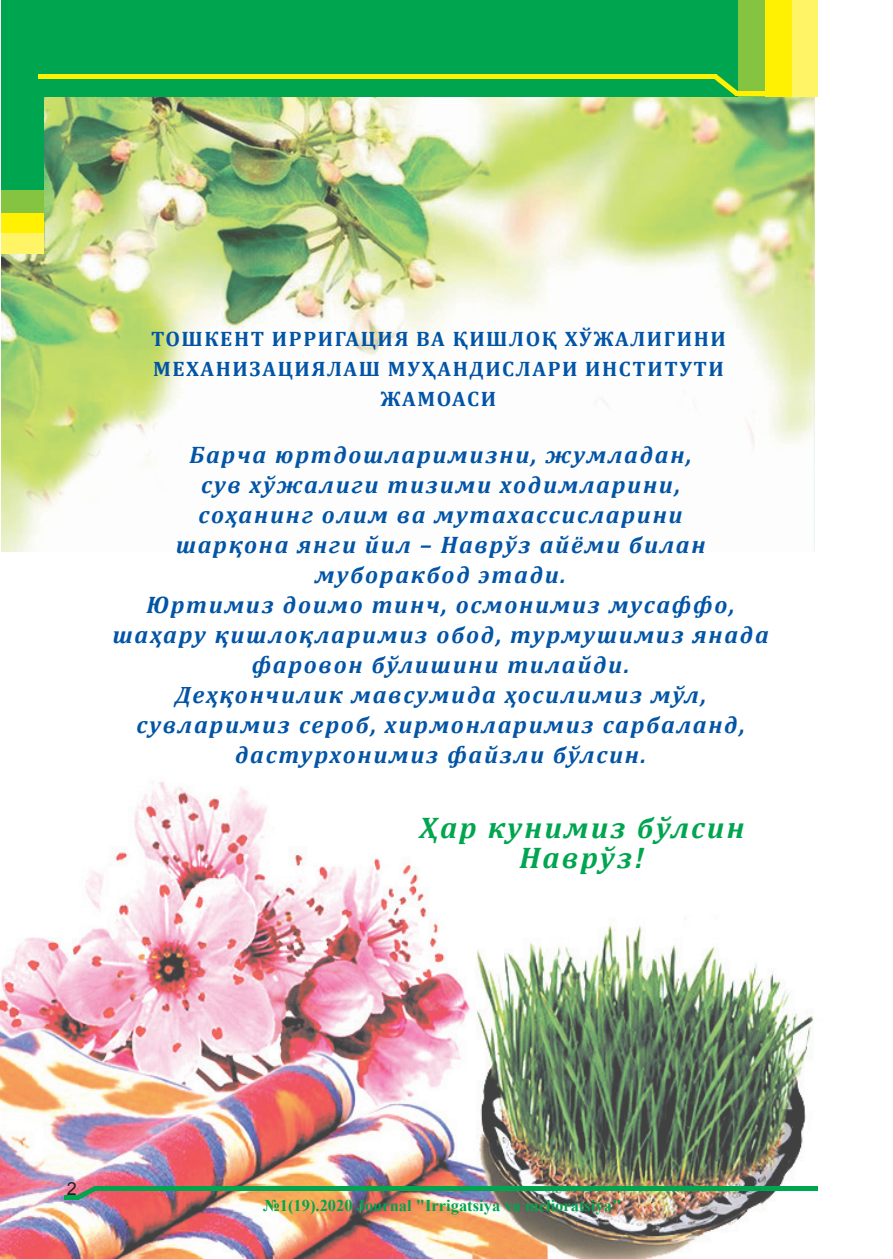
<style>
.page{position:relative;width:893px;height:1259px;background:#fff}
.page>*{position:absolute;margin:0;border:0;box-sizing:border-box;transform-origin:0 0}
.t1{font:italic 700 30px "Cambria";letter-spacing:.075em;color:#00a54f}
.t2{font:italic 700 24px "Cambria";letter-spacing:.075em;color:#0154a6}
.t3{font:700 21px "Cambria";letter-spacing:.075em;color:#0154a6}
.t4{font:18px "Arial";color:#231f20}
.t5{font:700 16.5px "Times New Roman";color:#00a54f}
</style>
<div class="page">
<img style="left:0;top:781px;width:813px;height:477px">
<img style="left:1px;top:96px;width:814px;height:455px">
<div style="left:389px;top:0;width:428px;height:96px;background:#fff466"></div>
<div style="left:359px;top:0;width:432px;height:96px;background:#fff101"></div>
<div style="left:178px;top:0;width:586px;height:96px;background:#84c440"></div>
<div style="left:1px;top:0;width:737px;height:96px;background:#00a54f"></div>
<div style="left:1px;top:160px;width:42px;height:94px;background:#fff466"></div>
<div style="left:1px;top:160px;width:42px;height:73px;background:#fff101"></div>
<div style="left:1px;top:160px;width:42px;height:52px;background:#84c440"></div>
<div style="left:1px;top:95px;width:42px;height:95px;background:#00a54f"></div>
<div style="left:38px;top:74px;width:678px;height:5px;background:#fff101"></div>
<hr style="left:736px;top:92px;width:29px;height:4px;background:#fff101">
<svg style="left:714px;top:74px;width:25px;height:22px"></svg>
<div style="left:94px;top:1186px;width:724px;height:5px;background:#00a54f"></div>
<div style="left:65px;top:1194px;width:14px;height:5px;background:#00a54f"></div>
<svg style="left:77px;top:1186px;width:19px;height:13px"></svg>
<p class="t3" style="left:151px;top:324px;width:576px">ТОШКЕНТ ИРРИГАЦИЯ ВА ҚИШЛОҚ ХЎЖАЛИГИНИ</p>
<p class="t3" style="left:153px;top:354px;width:572px">МЕХАНИЗАЦИЯЛАШ МУҲАНДИСЛАРИ ИНСТИТУТИ</p>
<p class="t3" style="left:381px;top:384px;width:117px">ЖАМОАСИ</p>
<p class="t2" style="left:190px;top:438px;width:504px">Барча юртдошларимизни, жумладан,</p>
<p class="t2" style="left:201px;top:468px;width:480px">сув хўжалиги тизими ходимларини,</p>
<p class="t2" style="left:199px;top:498px;width:486px">соҳанинг олим ва мутахассисларини</p>
<p class="t2" style="left:176px;top:528px;width:531px">шарқона янги йил – Наврўз айёми билан</p>
<p class="t2" style="left:315px;top:558px;width:252px">муборакбод этади.</p>
<p class="t2" style="left:147px;top:588px;width:589px">Юртимиз доимо тинч, осмонимиз мусаффо,</p>
<p class="t2" style="left:112px;top:618px;width:658px">шаҳару қишлоқларимиз обод, турмушимиз янада</p>
<p class="t2" style="left:252px;top:648px;width:379px">фаровон бўлишини тилайди.</p>
<p class="t2" style="left:175px;top:678px;width:532px">Деҳқончилик мавсумида ҳосилимиз мўл,</p>
<p class="t2" style="left:136px;top:708px;width:610px">сувларимиз сероб, хирмонларимиз сарбаланд,</p>
<p class="t2" style="left:235px;top:738px;width:412px">дастурхонимиз файзли бўлсин.</p>
<p class="t1" style="left:420px;top:806px;width:326px">Ҳар кунимиз бўлсин</p>
<p class="t1" style="left:520px;top:836px;width:126px">Наврўз!</p>
<p class="t4" style="left:67px;top:1176px;width:12px">2</p>
<p class="t5" style="left:263px;top:1193px;width:360px">№1(19).2020 Journal "Irrigatsiya va melioratsiya"</p>
</div>
